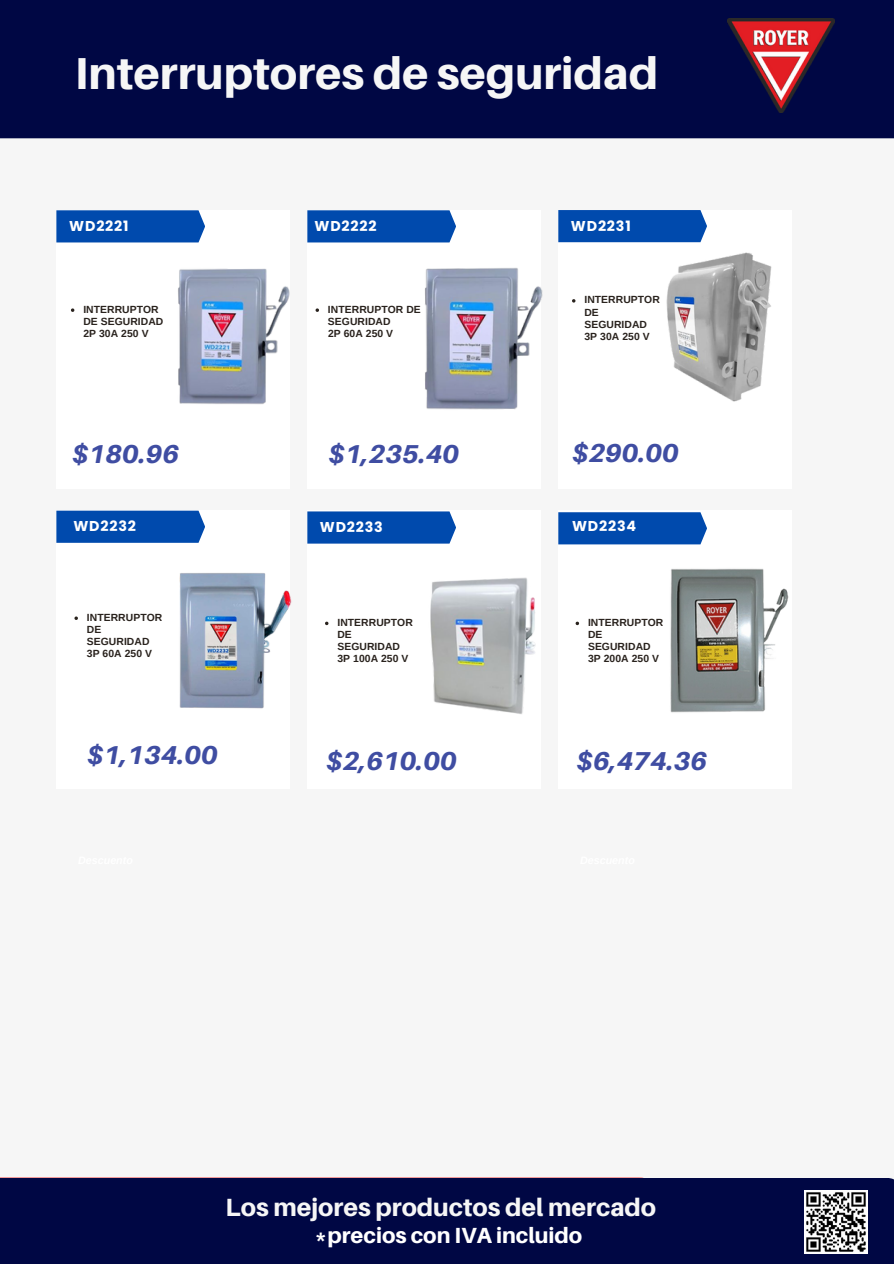
<style>
.page{position:relative;width:894px;height:1264px;background:#fff}
.page>*{position:absolute;margin:0;border:0;box-sizing:border-box;transform-origin:0 0}
.t1{font:800 44.7px "Aileron";color:#f6f6f6}
.t2{font:italic 800 25.95px "Aileron";color:#3f4da2}
.t3{font:800 24.9px "Aileron";color:#f6f6f6}
.t4{font:800 21.9px "Aileron";color:#fff}
.t5{font:700 14.25px "Poppins";letter-spacing:.06em;color:#fff}
.t6{font:700 10.35px/12px "Arimo";letter-spacing:.005em;color:#29221d}
</style>
<div class="page">
<div style="left:0;top:0;width:893px;height:1263px;background:#f6f6f6"></div>
<div style="left:0;top:0;width:893px;height:138px;background:#000744"></div>
<div style="left:56px;top:210px;width:234px;height:279px;background:#fff"></div>
<div style="left:56px;top:510px;width:234px;height:278px;background:#fff"></div>
<div style="left:307px;top:210px;width:234px;height:279px;background:#fff"></div>
<div style="left:307px;top:510px;width:234px;height:278px;background:#fff"></div>
<div style="left:558px;top:210px;width:234px;height:279px;background:#fff"></div>
<div style="left:558px;top:510px;width:234px;height:278px;background:#fff"></div>
<div style="left:0;top:1177px;width:893px;height:86px;background:#000744"></div>
<img style="left:727px;top:19px;width:107px;height:93px">
<img style="left:804px;top:1190px;width:63px;height:63px">
<img style="left:178px;top:268px;width:112px;height:137px">
<img style="left:425px;top:267px;width:118px;height:143px">
<img style="left:632px;top:242px;width:140px;height:160px">
<img style="left:179px;top:573px;width:113px;height:136px">
<img style="left:430px;top:577px;width:106px;height:137px">
<img style="left:651px;top:544px;width:138px;height:169px">
<svg style="left:71px;top:308px;width:3px;height:4px"></svg>
<svg style="left:315px;top:308px;width:4px;height:4px"></svg>
<svg style="left:74px;top:616px;width:4px;height:4px"></svg>
<svg style="left:575px;top:621px;width:4px;height:4px"></svg>
<div style="left:56px;top:210px;width:149px;height:32px;background:#004aad"></div>
<div style="left:307px;top:210px;width:149px;height:32px;background:#004aad"></div>
<div style="left:558px;top:210px;width:149px;height:32px;background:#004aad"></div>
<svg style="left:56px;top:510px;width:149px;height:33px"></svg>
<div style="left:307px;top:511px;width:149px;height:32px;background:#004aad"></div>
<div style="left:558px;top:512px;width:149px;height:32px;background:#004aad"></div>
<p class="t1" style="left:75px;top:46px;width:584px">Interruptores de seguridad</p>
<h5 class="t5" style="left:69px;top:216px;width:61px">WD2221</h5>
<h2 class="t5" style="left:314px;top:216px;width:64px">WD2222</h2>
<p class="t5" style="left:570px;top:216px;width:61px">WD2231</p>
<h4 class="t6" style="left:83px;top:303px;width:82px">INTERRUPTOR<br>DE SEGURIDAD</h4>
<p class="t6" style="left:83px;top:327px;width:67px">2P 30A 250 V</p>
<p class="t2" style="left:72px;top:437px;width:108px">$180.96</p>
<h5 class="t6" style="left:328px;top:303px;width:94px">INTERRUPTOR DE<br>SEGURIDAD</h5>
<h2 class="t6" style="left:328px;top:327px;width:67px">2P 60A 250 V</h2>
<h4 class="t2" style="left:328px;top:437px;width:132px">$1,235.40</h4>
<p class="t6" style="left:584px;top:294px;width:77px">INTERRUPTOR<br>DE<br>SEGURIDAD</p>
<p class="t6" style="left:584px;top:330px;width:67px">3P 30A 250 V</p>
<h5 class="t2" style="left:572px;top:437px;width:108px">$290.00</h5>
<p class="t5" style="left:73px;top:516px;width:64px">WD2232</p>
<h4 class="t5" style="left:320px;top:517px;width:65px">WD2233</h4>
<p class="t5" style="left:572px;top:516px;width:66px">WD2234</p>
<p class="t6" style="left:87px;top:611px;width:77px">INTERRUPTOR<br>DE<br>SEGURIDAD<br>3P 60A 250 V</p>
<h4 class="t6" style="left:337px;top:616px;width:77px">INTERRUPTOR<br>DE<br>SEGURIDAD</h4>
<p class="t6" style="left:337px;top:652px;width:72px">3P 100A 250 V</p>
<h2 class="t6" style="left:588px;top:616px;width:77px">INTERRUPTOR<br>DE<br>SEGURIDAD</h2>
<h4 class="t6" style="left:588px;top:652px;width:72px">3P 200A 250 V</h4>
<h1 class="t2" style="left:87px;top:739px;width:132px">$1,134.00</h1>
<p class="t2" style="left:326px;top:744px;width:132px">$2,610.00</p>
<h2 class="t2" style="left:576px;top:744px;width:132px">$6,474.36</h2>
<h6 class="t3" style="left:225px;top:1191px;width:432px">Los mejores productos del mercado</h6>
<p class="t4" style="left:314px;top:1221px;width:270px">*precios con IVA incluido</p>
</div>
